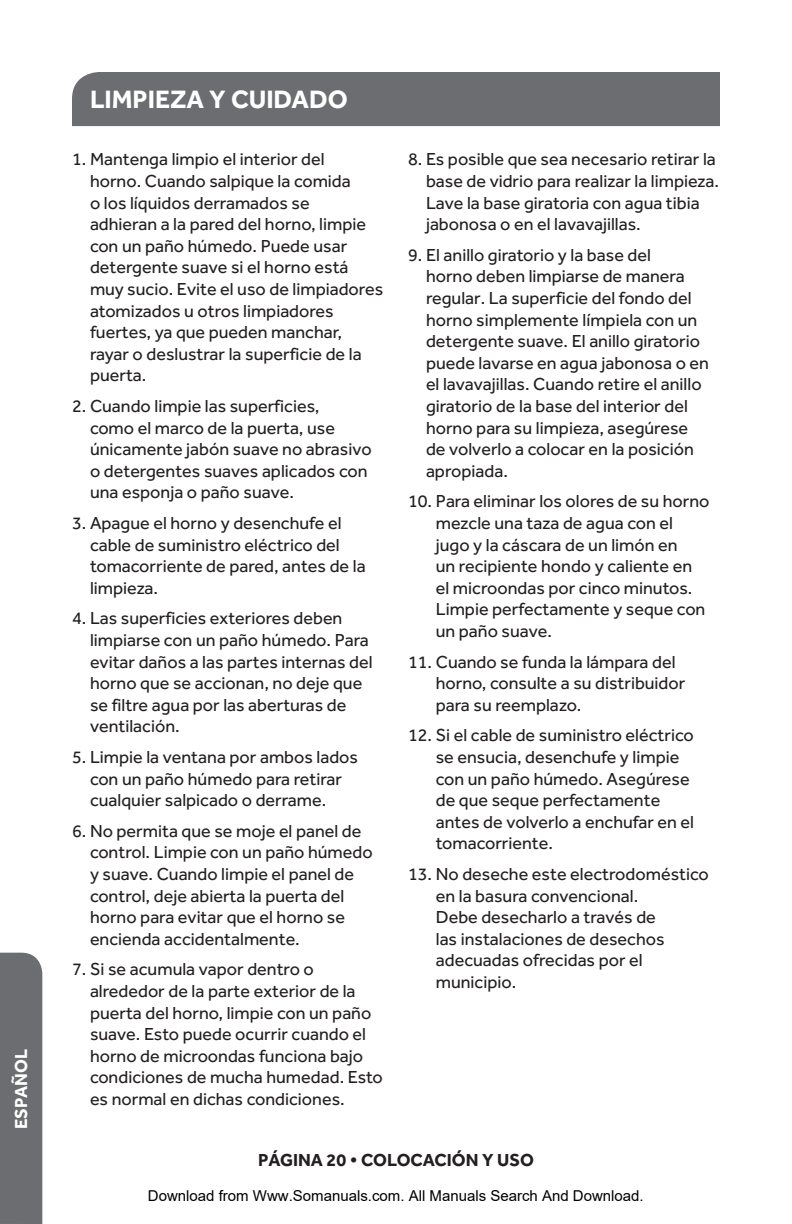
<style>
.page{position:relative;width:792px;height:1224px;background:#fff}
.page>*{position:absolute;margin:0;border:0;box-sizing:border-box;transform-origin:0 0}
.t1{font:700 26px "Effra";color:#fff}
.t2{font:18px/21.6px "Effra";color:#231f20}
.t3{font:700 18px "Effra";color:#231f20}
.t4{font:700 18px "Effra";color:#fff}
.t5{font:15px "Arial";color:#000}
</style>
<div class="page">
<div style="left:72px;top:72px;width:648px;height:54px;background:#6c6d70"></div>
<div style="left:0;top:953px;width:42px;height:271px;background:#6c6d70"></div>
<p class="t4" style="left:10px;top:1129px;width:82px;rotate:-90deg">Españo l</p>
<h1 class="t1" style="left:90px;top:84px;width:259px">LIMPIEZA Y CUIDADO</h1>
<p class="t2" style="left:90px;top:148px;width:295px;text-indent:-18px">1. Mantenga limpio el interior del<br>horno. Cuando salpique la comida<br>o los líquidos derramados se<br>adhieran a la pared del horno, limpie con un paño húmedo. Puede usar detergente suave si el horno está muy sucio. Evite el uso de limpiadores atomizados u otros limpiadores fuertes, ya que pueden manchar, rayar o deslustrar la superficie de la puerta.</p>
<p class="t2" style="left:90px;top:395px;width:283px;text-indent:-18px">2. Cuando limpie las superficies,<br>como el marco de la puerta, use únicamente jabón suave no abrasivo o detergentes suaves aplicados con una esponja o paño suave.</p>
<p class="t2" style="left:90px;top:512px;width:277px;text-indent:-18px">3. Apague el horno y desenchufe el cable de suministro eléctrico del tomacorriente de pared, antes de la limpieza.</p>
<p class="t2" style="left:90px;top:607px;width:284px;text-indent:-18px">4. Las superficies exteriores deben limpiarse con un paño húmedo. Para evitar daños a las partes internas del horno que se accionan, no deje que se filtre agua por las aberturas de ventilación.</p>
<p class="t2" style="left:90px;top:746px;width:270px;text-indent:-18px">5. Limpie la ventana por ambos lados con un paño húmedo para retirar cualquier salpicado o derrame.</p>
<p class="t2" style="left:90px;top:820px;width:284px;text-indent:-18px">6. No permita que se moje el panel de control. Limpie con un paño húmedo y suave. Cuando limpie el panel de control, deje abierta la puerta del horno para evitar que el horno se encienda accidentalmente.</p>
<p class="t2" style="left:90px;top:958px;width:294px;text-indent:-18px">7. Si se acumula vapor dentro o alrededor de la parte exterior de la puerta del horno, limpie con un paño suave. Esto puede ocurrir cuando el horno de microondas funciona bajo condiciones de mucha humedad. Esto es normal en dichas condiciones.</p>
<p class="t2" style="left:426px;top:148px;width:295px;text-indent:-18px">8. Es posible que sea necesario retirar la base de vidrio para realizar la limpieza.<br>Lave la base giratoria con agua tibia jabonosa o en el lavavajillas.</p>
<p class="t2" style="left:426px;top:244px;width:285px;text-indent:-18px">9. El anillo giratorio y la base del<br>horno deben limpiarse de manera regular. La superficie del fondo del horno simplemente límpiela con un detergente suave. El anillo giratorio puede lavarse en agua jabonosa o en el lavavajillas. Cuando retire el anillo giratorio de la base del interior del horno para su limpieza, asegúrese de volverlo a colocar en la posición apropiada.</p>
<p class="t2" style="left:436px;top:490px;width:275px;text-indent:-28px">10. Para eliminar los olores de su horno mezcle una taza de agua con el jugo y la cáscara de un limón en<br>un recipiente hondo y caliente en el microondas por cinco minutos.<br>Limpie perfectamente y seque con un paño suave.</p>
<p class="t2" style="left:436px;top:650px;width:251px;text-indent:-28px">11. Cuando se funda la lámpara del horno, consulte a su distribuidor para su reemplazo.</p>
<p class="t2" style="left:436px;top:724px;width:260px;text-indent:-28px">12. Si el cable de suministro eléctrico se ensucia, desenchufe y limpie con un paño húmedo. Asegúrese de que seque perfectamente antes de volverlo a enchufar en el tomacorriente.</p>
<p class="t2" style="left:436px;top:863px;width:275px;text-indent:-28px">13. No deseche este electrodoméstico en la basura convencional.<br>Debe desecharlo a través de<br>las instalaciones de desechos adecuadas ofrecidas por el municipio.</p>
<p class="t3" style="left:258px;top:1149px;width:129px">PÁGINA 20 • COLO</p>
<p class="t3" style="left:411px;top:1149px;width:124px">CACIÓN Y USO</p>
<p class="t5" style="left:148px;top:1187px;width:497px">Download from Www.Somanuals.com. All Manuals Search And Download.</p>
</div>
